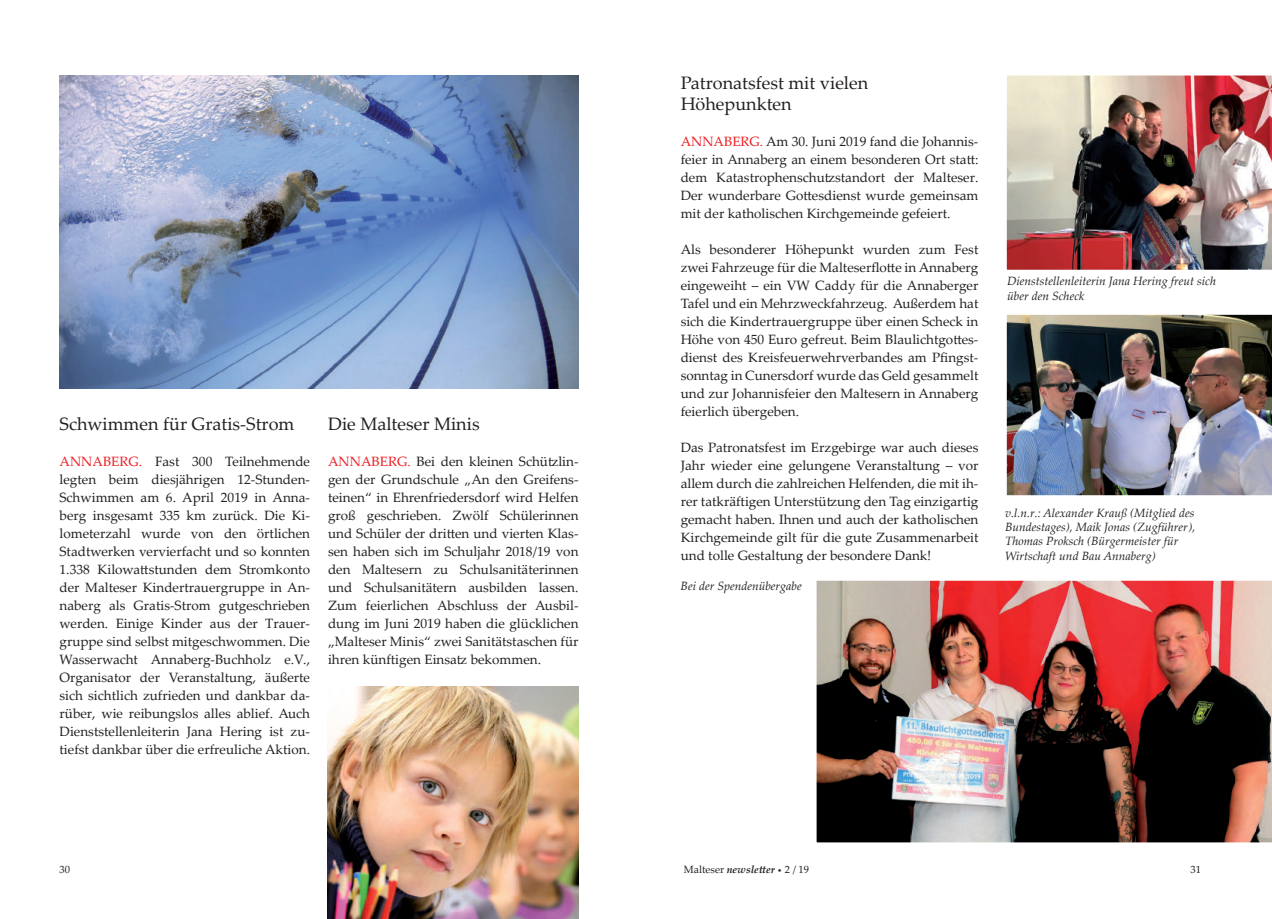
<style>
.page{position:relative;width:1272px;height:919px;background:#fff}
.page>*{position:absolute;margin:0;border:0;box-sizing:border-box;transform-origin:0 0}
.t1{font:18px/21px "Palatino Linotype";color:#231f20}
.t2{font:13.5px/18px "Palatino Linotype";color:#231f20;text-align:justify}
.t3{font:italic 12px/14.4px "Palatino Linotype";color:#231f20}
.t4{font:10.5px "Palatino Linotype";color:#231f20}
.s1{color:#ee1d23}
.s2{font-weight:700;font-style:italic}
.s3{font-size:7.5px}
</style>
<div class="page">
<img style="left:60px;top:75px;width:518px;height:313px">
<img style="left:327px;top:686px;width:251px;height:232px">
<img style="left:1006px;top:314px;width:265px;height:182px">
<img style="left:1006px;top:75px;width:265px;height:195px">
<img style="left:816px;top:580px;width:455px;height:263px">
<h1 class="t1" style="left:60px;top:413px;width:236px">Schwimmen für Gratis-Strom</h1>
<p class="t2" style="left:60px;top:452px;width:252px"><span class="s1">ANNABERG.</span> Fast 300 Teilnehmende legten beim diesjährigen 12-Stunden-Schwimmen am 6. April 2019 in Anna&shy;berg insgesamt 335 km zurück. Die Ki&shy;lometerzahl wurde von den örtlichen Stadtwerken vervierfacht und so konnten 1.338 Kilowattstunden dem Stromkonto der Malteser Kindertrauergruppe in An&shy;naberg als Gratis-Strom gutgeschrieben werden. Einige Kinder aus der Trauer&shy;gruppe sind selbst mitgeschwommen. Die Wasserwacht Annaberg-Buchholz e.V., Organisator der Veranstaltung, äußerte sich sichtlich zufrieden und dankbar da&shy;rüber, wie reibungslos alles ablief. Auch Dienststellenleiterin Jana Hering ist zu&shy;tiefst dankbar über die erfreuliche Aktion.</p>
<h1 class="t1" style="left:328px;top:413px;width:153px">Die Malteser Minis</h1>
<p class="t2" style="left:328px;top:452px;width:252px"><span class="s1">ANNABERG.</span> Bei den kleinen Schützlin&shy;gen der Grundschule „An den Greifens&shy;teinen“ in Ehrenfriedersdorf wird Helfen groß geschrieben. Zwölf Schülerinnen und Schüler der dritten und vierten Klas&shy;sen haben sich im Schuljahr 2018/19 von den Maltesern zu Schulsanitäterinnen und Schulsanitätern ausbilden lassen.<br>Zum feierlichen Abschluss der Ausbil&shy;dung im Juni 2019 haben die glücklichen „Malteser Minis“ zwei Sanitätstaschen für ihren künftigen Einsatz bekommen.</p>
<h1 class="t1" style="left:680px;top:71px;width:189px">Patronatsfest mit vielen<br>Höhepunkten</h1>
<p class="t2" style="left:680px;top:132px;width:299px"><span class="s1">ANNABERG.</span> Am 30. Juni 2019 fand die Johannis&shy;feier in Annaberg an einem besonderen Ort statt: dem Katastrophenschutzstandort der Malteser.<br>Der wunderbare Gottesdienst wurde gemeinsam mit der katholischen Kirchgemeinde gefeiert.</p>
<p class="t2" style="left:680px;top:240px;width:299px">Als besonderer Höhepunkt wurden zum Fest zwei Fahrzeuge für die Malteserflotte in Annaberg eingeweiht – ein VW Caddy für die Annaberger Tafel und ein Mehrzweckfahrzeug. Außerdem hat sich die Kindertrauergruppe über einen Scheck in Höhe von 450 Euro gefreut. Beim Blaulichtgottes&shy;dienst des Kreisfeuerwehrverbandes am Pfingst&shy;sonntag in Cunersdorf wurde das Geld gesammelt und zur Johannisfeier den Maltesern in Annaberg feierlich übergeben.</p>
<p class="t2" style="left:680px;top:437px;width:299px">Das Patronatsfest im Erzgebirge war auch dieses Jahr wieder eine gelungene Veranstaltung – vor allem durch die zahlreichen Helfenden, die mit ih&shy;rer tatkräftigen Unterstützung den Tag einzigartig gemacht haben. Ihnen und auch der katholischen Kirchgemeinde gilt für die gute Zusammenarbeit und tolle Gestaltung der besondere Dank!</p>
<p class="t3" style="left:680px;top:577px;width:123px">Bei der Spendenübergabe</p>
<p class="t3" style="left:1007px;top:273px;width:210px">Dienststellenleiterin Jana Hering freut sich über den Scheck</p>
<p class="t3" style="left:1005px;top:504px;width:192px">v.l.n.r.: Alexander Krauß (Mitglied des Bundestages), Maik Jonas (Zugführer), Thomas Proksch (Bürgermeister für Wirtschaft und Bau Annaberg)</p>
<p class="t4" style="left:60px;top:861px;width:12px">30</p>
<p class="t4" style="left:683px;top:861px;width:127px">Malteser <span class="s2">newsletter</span> <span class="s3">•</span> 2 / 19</p>
<p class="t4" style="left:1190px;top:861px;width:12px">31</p>
</div>
